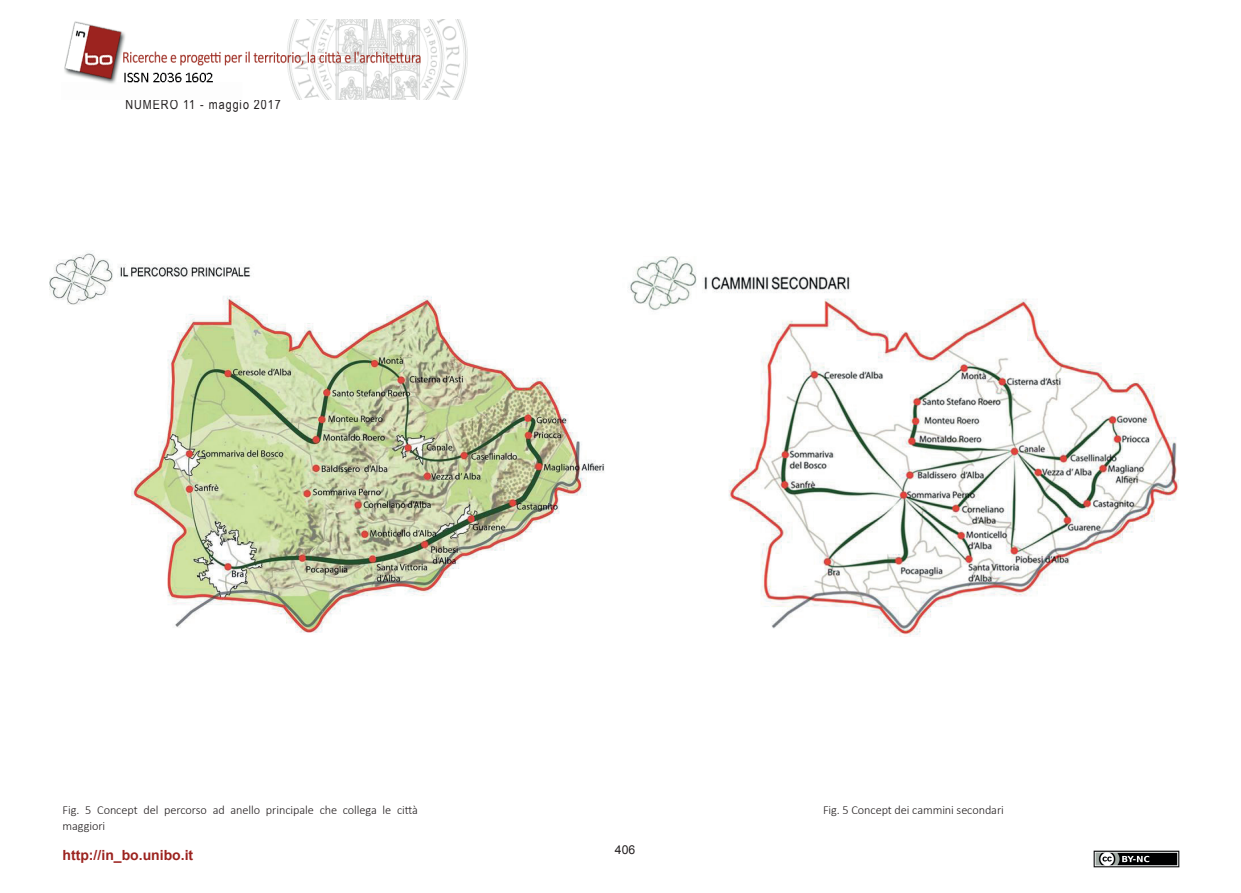
<style>
.page{position:relative;width:1241px;height:893px;background:#fff}
.page>*{position:absolute;margin:0;border:0;box-sizing:border-box;transform-origin:0 0}
.t1{font:700 14px "Arial";color:#9c231f}
.t2{font:13.12px "Arial Narrow";letter-spacing:.075em;color:#231f20}
.t3{font:300 12.25px/15.8px "Calibri";letter-spacing:-.005em;color:#231f20}
.t4{font:12.25px "Arial";color:#231f20}
</style>
<div class="page">
<img style="left:64px;top:19px;width:404px;height:80px">
<img style="left:1093px;top:850px;width:86px;height:17px">
<img style="left:628px;top:256px;width:550px;height:381px">
<img style="left:50px;top:253px;width:555px;height:380px">
<p class="t2" style="left:125px;top:95px;width:157px">NUMERO 11 - maggio 2017</p>
<p class="t3" style="left:63px;top:802px;width:357px">Fig. 5 Concept del percorso ad anello principale che collega le città maggiori</p>
<p class="t3" style="left:822px;top:802px;width:182px">Fig. 5 Concept dei cammini secondari</p>
<p class="t1" style="left:63px;top:845px;width:132px">http://in_bo.unibo.it</p>
<p class="t4" style="left:615px;top:842px;width:22px">406</p>
</div>
